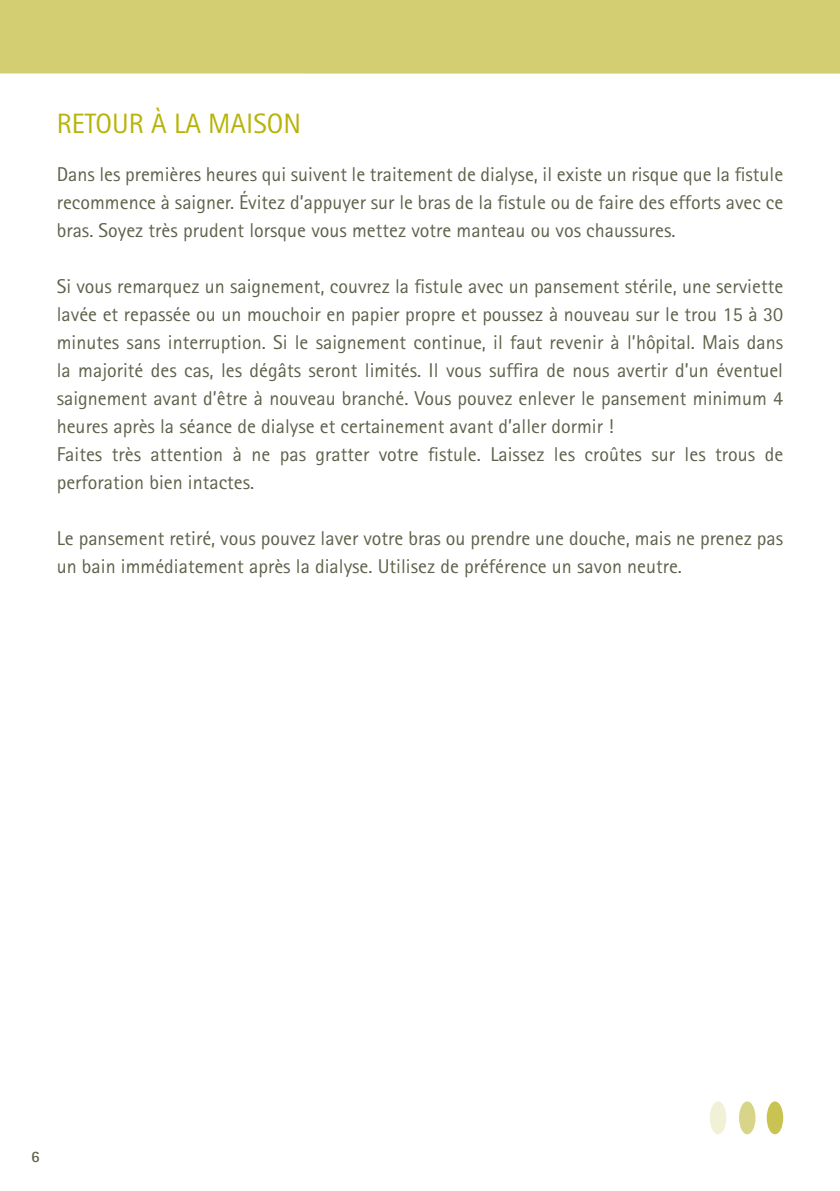
<style>
.page{position:relative;width:840px;height:1191px;background:#fff}
.page>*{position:absolute;margin:0;border:0;box-sizing:border-box;transform-origin:0 0}
.HOOFDTITEL{font:28px "Rotis Sans Serif Std";color:#b8b309}
.TEKST{font:20px/28px "Rotis Sans Serif Std";color:#60614b;text-align:justify}
.t1{font:700 16px "Rotis Sans Serif Std";color:#60614b}
</style>
<div class="page">
<div style="left:0;top:0;width:839px;height:74px;background:#d4ce73"></div>
<div style="left:766px;top:1101px;width:16px;height:33px;background:#c9c352;border-radius:50%"></div>
<div style="left:738px;top:1101px;width:17px;height:33px;background:#d9d588;border-radius:50%"></div>
<div style="left:709px;top:1101px;width:17px;height:33px;background:#f1f1d7;border-radius:50%"></div>
<p class="HOOFDTITEL" style="left:57px;top:107px;width:246px">RETOUR À LA MAISON</p>
<p class="TEKST" style="left:57px;top:160px;width:727px">Dans les premières heures qui suivent le traitement de dialyse, il existe un risque que la fistule recommence à saigner. Évitez d’appuyer sur le bras de la fistule ou de faire des efforts avec ce bras. Soyez très prudent lorsque vous mettez votre manteau ou vos chaussures.</p>
<p class="TEKST" style="left:57px;top:272px;width:727px">Si vous remarquez un saignement, couvrez la fistule avec un pansement stérile, une serviette lavée et repassée ou un mouchoir en papier propre et poussez à nouveau sur le trou 15 à 30 minutes sans interruption. Si le saignement continue, il faut revenir à l’hôpital. Mais dans la majorité des cas, les dégâts seront limités. Il vous suffira de nous avertir d’un éventuel saignement avant d’être à nouveau branché. Vous pouvez enlever le pansement minimum 4 heures après la séance de dialyse et certainement avant d’aller dormir !</p>
<p class="TEKST" style="left:57px;top:440px;width:727px">Faites très attention à ne pas gratter votre fistule. Laissez les croûtes sur les trous de perforation bien intactes.</p>
<p class="TEKST" style="left:57px;top:524px;width:727px">Le pansement retiré, vous pouvez laver votre bras ou prendre une douche, mais ne prenez pas un bain immédiatement après la dialyse. Utilisez de préférence un savon neutre.</p>
<p class="t1" style="left:31px;top:1146px;width:10px">6</p>
</div>
